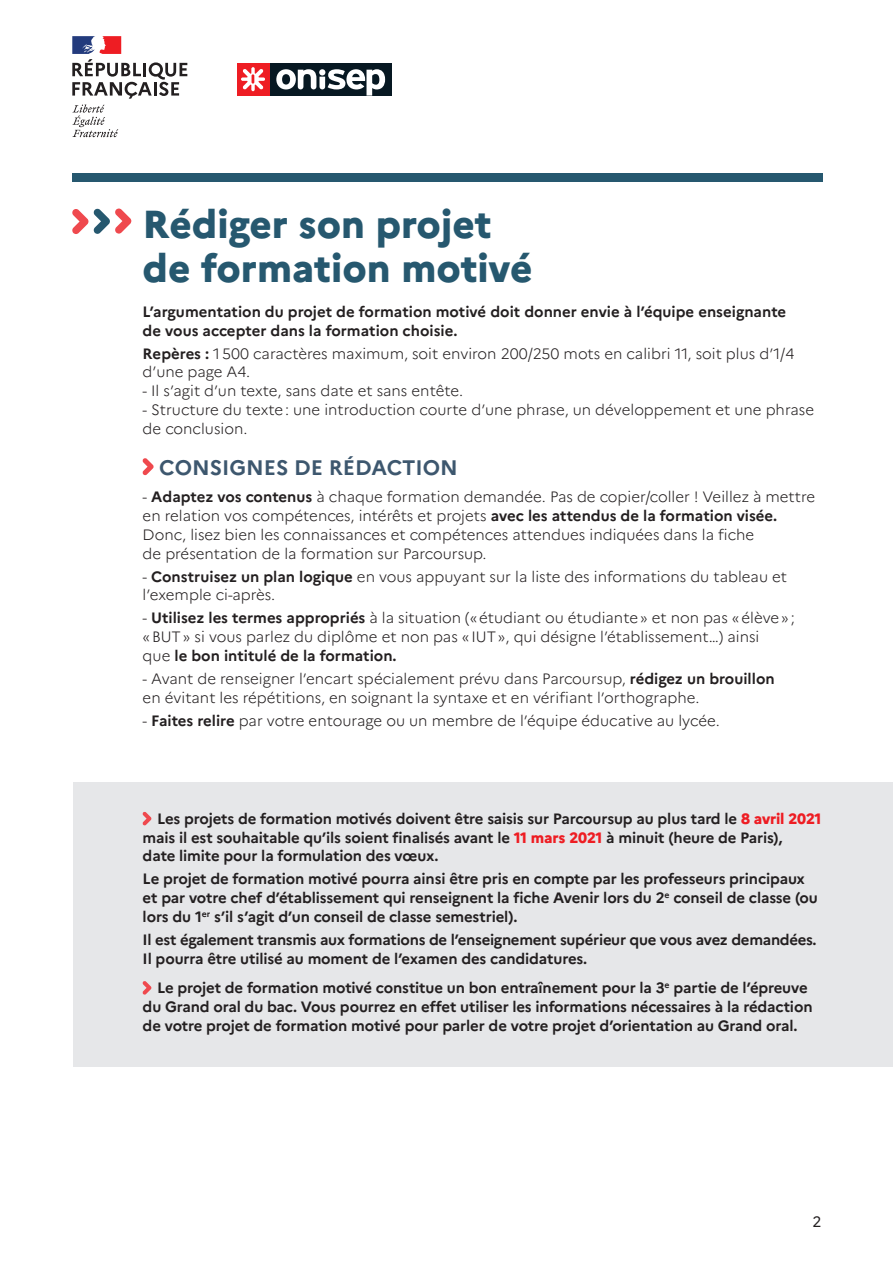
<style>
.page{position:relative;width:893px;height:1263px;background:#fff}
.page>*{position:absolute;margin:0;border:0;box-sizing:border-box;transform-origin:0 0}
.INTER_TITRE{font:800 39px/43.5px "Marianne";color:#26586f}
.INTER_TITRE_2{font:700 21px "Marianne";color:#3d576e}
.TEXTE_COURANT{font:300 15px/18.8px "Marianne";color:#231f20}
.TEXTE_COURANT-2{font:700 15px/18.8px "Marianne";letter-spacing:-.01em;color:#231f20}
.t1{font:15px "Marianne";color:#231f20}
.s1{font-weight:700}
.s2{font-weight:800;color:#ee1d23}
</style>
<div class="page">
<div style="left:269px;top:63px;width:123px;height:33px;background:#071822"></div>
<svg style="left:276px;top:69px;width:109px;height:27px"></svg>
<div style="left:237px;top:63px;width:32px;height:33px;background:#ee1d23"></div>
<svg style="left:241px;top:67px;width:24px;height:24px"></svg>
<div style="left:73px;top:782px;width:820px;height:285px;background:#e6e7e9"></div>
<svg style="left:72px;top:36px;width:115px;height:101px"></svg>
<svg style="left:142px;top:458px;width:12px;height:17px"></svg>
<svg style="left:142px;top:812px;width:9px;height:13px"></svg>
<svg style="left:142px;top:981px;width:9px;height:13px"></svg>
<svg style="left:72px;top:208px;width:59px;height:26px"></svg>
<div style="left:72px;top:173px;width:750px;height:9px;background:#26586f"></div>
<p class="INTER_TITRE" style="left:143px;top:202px;width:391px">Rédiger son projet de formation motivé</p>
<p class="TEXTE_COURANT-2" style="left:143px;top:302px;width:645px">L’argumentation du projet de formation motivé doit donner envie à l’équipe enseignante de vous accepter dans la formation choisie.</p>
<p class="TEXTE_COURANT" style="left:143px;top:344px;width:653px"><span class="s1">Repères :</span> 1500 caractères maximum, soit environ 200/250 mots en calibri 11, soit plus d’1/4 d’une page A4.</p>
<p class="TEXTE_COURANT" style="left:143px;top:381px;width:322px">- Il s’agit d’un texte, sans date et sans entête.</p>
<p class="TEXTE_COURANT" style="left:143px;top:400px;width:673px">- Structure du texte: une introduction courte d’une phrase, un développement et une phrase de conclusion.</p>
<p class="INTER_TITRE_2" style="left:159px;top:455px;width:300px">CONSIGNES DE RÉDACTION</p>
<p class="TEXTE_COURANT" style="left:143px;top:488px;width:674px">- <span class="s1">Adaptez vos contenus</span> à chaque formation demandée. Pas de copier/coller ! Veillez à mettre en relation vos compétences, intérêts et projets <span class="s1">avec les attendus de la formation visée.<br></span>Donc, lisez bien les connaissances et compétences attendues indiquées dans la fiche<br>de présentation de la formation sur Parcoursup.</p>
<p class="TEXTE_COURANT" style="left:143px;top:567px;width:646px">- <span class="s1">Construisez un plan logique</span> en vous appuyant sur la liste des informations du tableau et l’exemple ci-après.</p>
<p class="TEXTE_COURANT" style="left:143px;top:609px;width:654px">- <span class="s1">Utilisez les termes appropriés</span> à la situation («étudiant ou étudiante» et non pas «élève»; «BUT» si vous parlez du diplôme et non pas «IUT», qui désigne l’établissement…) ainsi<br>que <span class="s1">le bon intitulé de la formation.</span></p>
<p class="TEXTE_COURANT" style="left:143px;top:669px;width:634px">- Avant de renseigner l’encart spécialement prévu dans Parcoursup, <span class="s1">rédigez un brouillon </span>en évitant les répétitions, en soignant la syntaxe et en vérifiant l’orthographe.</p>
<p class="TEXTE_COURANT" style="left:143px;top:711px;width:579px">- <span class="s1">Faites relire</span> par votre entourage ou un membre de l’équipe éducative au lycée.</p>
<p class="TEXTE_COURANT-2" style="left:143px;top:809px;width:680px;text-indent:14px">Les projets de formation motivés doivent être saisis sur Parcoursup au plus tard le <span class="s2">8 avril 2021 </span>mais il est souhaitable qu’ils soient finalisés avant le <span class="s2">11 mars 2021</span> à minuit (heure de Paris),<br>date limite pour la formulation des vœux.</p>
<p class="TEXTE_COURANT-2" style="left:143px;top:870px;width:677px">Le projet de formation motivé pourra ainsi être pris en compte par les professeurs principaux et par votre chef d’établissement qui renseignent la fiche Avenir lors du 2<sup>e</sup> conseil de classe (ou lors du 1<sup>er</sup> s’il s’agit d’un conseil de classe semestriel).</p>
<p class="TEXTE_COURANT-2" style="left:143px;top:930px;width:675px">Il est également transmis aux formations de l’enseignement supérieur que vous avez demandées.<br>Il pourra être utilisé au moment de l’examen des candidatures.</p>
<p class="TEXTE_COURANT-2" style="left:143px;top:978px;width:671px;text-indent:14px">Le projet de formation motivé constitue un bon entraînement pour la 3<sup>e</sup> partie de l’épreuve du Grand oral du bac. Vous pourrez en effet utiliser les informations nécessaires à la rédaction de votre projet de formation motivé pour parler de votre projet d’orientation au Grand oral.</p>
<p class="t1" style="left:812px;top:1213px;width:10px">2</p>
</div>
